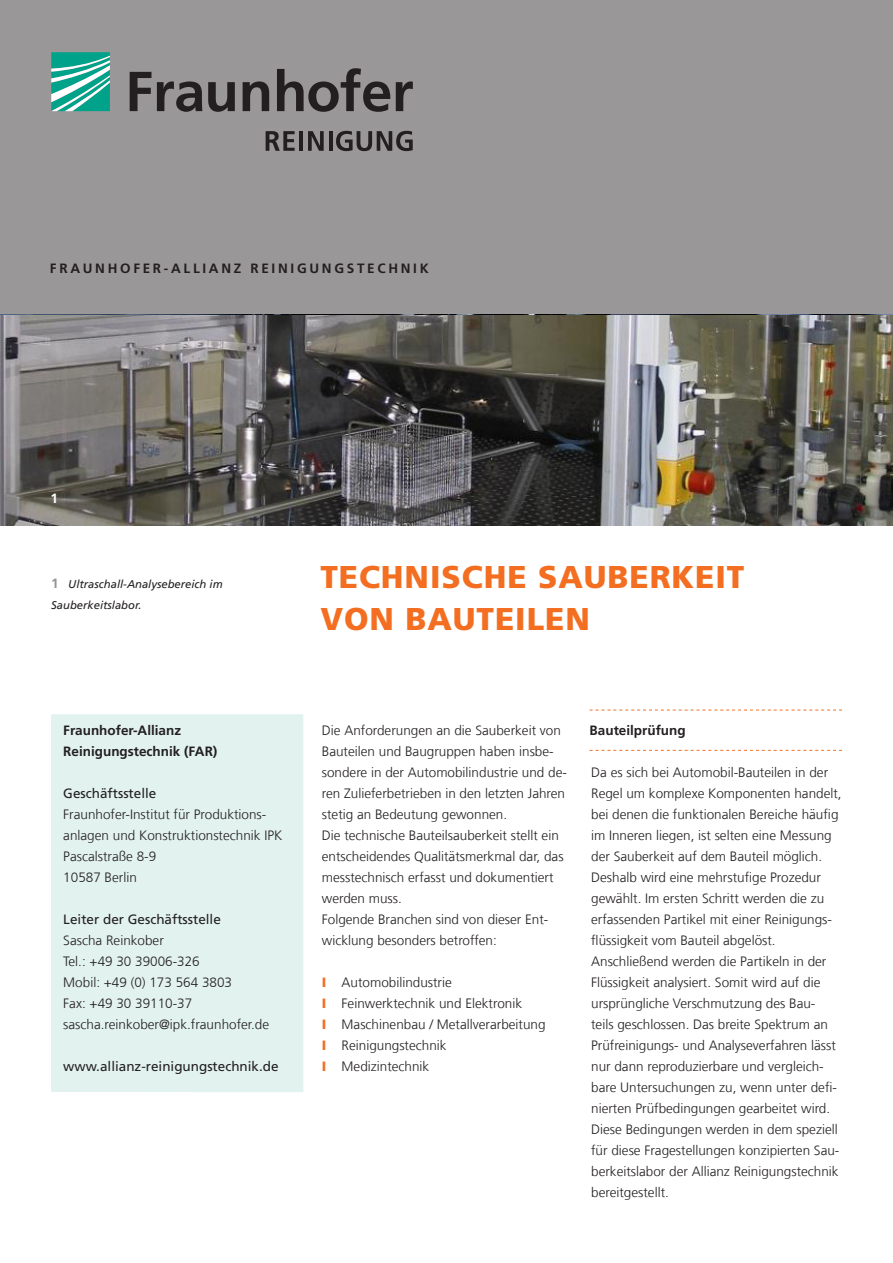
<style>
.page{position:relative;width:893px;height:1263px;background:#fff}
.page>*{position:absolute;margin:0;border:0;box-sizing:border-box;transform-origin:0 0}
._00_Titel{font:900 31.5px "Frutiger LT Com";letter-spacing:.03em;color:#f36e21}
._07_Zwischenüberschr{font:300 13.5px/21px "Frutiger LT Com";color:#231f20}
._06_Fließtext{font:300 13.5px/21px "Frutiger LT Com";color:#231f20}
._06_Fließtext-2{font:13.5px "Frutiger LT Com";color:#231f20}
._07_Zwischenüberschr-2{font:700 13.5px "Frutiger LT Com";color:#231f20}
._10_Institutsname{font:700 13.5px "Frutiger LT Com";letter-spacing:.2em;color:#231f20}
._11_Zwischenüberschr{font:700 13.5px "Frutiger LT Com";color:#231f20}
.t1{font:700 13.5px "Frutiger LT Com";color:#fff}
._05_Marginalie_Bildu{font:italic 11.25px/21px "Frutiger LT Com";color:#231f20}
.s1{font-weight:700;font-style:normal;font-size:13.5px;color:#939598}
.s2{font-weight:900;color:#f36e21}
</style>
<div class="page">
<div style="left:0;top:0;width:893px;height:315px;background:#999798"></div>
<img style="left:0;top:315px;width:893px;height:210px">
<svg style="left:590px;top:710px;width:252px;height:1px"></svg>
<svg style="left:590px;top:750px;width:252px;height:1px"></svg>
<div style="left:51px;top:714px;width:252px;height:378px;background:#e2f2ef"></div>
<svg style="left:51px;top:52px;width:59px;height:59px;background:#4abba9"></svg>
<svg style="left:130px;top:68px;width:283px;height:44px"></svg>
<svg style="left:266px;top:131px;width:29px;height:20px"></svg>
<hr style="left:299px;top:131px;width:4px;height:20px;background:#231f20">
<svg style="left:308px;top:131px;width:16px;height:20px"></svg>
<hr style="left:329px;top:131px;width:3px;height:20px;background:#231f20">
<svg style="left:336px;top:131px;width:77px;height:20px"></svg>
<p class="_10_Institutsname" style="left:50px;top:260px;width:380px">FRAUNHOFER-ALLIANZ REINIGUNGSTECHNIK</p>
<p class="t1" style="left:50px;top:490px;width:9px">1</p>
<p class="_05_Marginalie_Bildu" style="left:51px;top:574px;width:173px"><span class="s1">1</span> Ultraschall-Analysebereich im<br>Sauberkeitslabor.</p>
<p class="_07_Zwischenüberschr-2" style="left:63px;top:722px;width:119px">Fraunhofer-Allianz</p>
<p class="_07_Zwischenüberschr-2" style="left:63px;top:743px;width:156px">Reinigungstechnik (FAR)</p>
<p class="_06_Fließtext-2" style="left:63px;top:785px;width:95px">Geschäftsstelle</p>
<p class="_06_Fließtext" style="left:63px;top:804px;width:221px">Fraunhofer-Institut für Produktions&shy;anlagen und Konstruktionstechnik IPK</p>
<p class="_06_Fließtext" style="left:63px;top:846px;width:95px">Pascalstraße 8-9</p>
<p class="_06_Fließtext" style="left:63px;top:867px;width:75px">10587 Berlin</p>
<p class="_06_Fließtext-2" style="left:63px;top:911px;width:159px">Leiter der Geschäftsstelle</p>
<p class="_06_Fließtext" style="left:63px;top:930px;width:102px">Sascha Reinkober</p>
<p class="_06_Fließtext" style="left:63px;top:951px;width:138px">Tel.: +49 30 39006-326</p>
<p class="_06_Fließtext" style="left:63px;top:972px;width:170px">Mobil: +49 (0) 173 564 3803</p>
<p class="_06_Fließtext" style="left:63px;top:993px;width:130px">Fax: +49 30 39110-37</p>
<p class="_06_Fließtext" style="left:63px;top:1014px;width:207px">sascha.reinkober@ipk.fraunhofer.de</p>
<p class="_06_Fließtext-2" style="left:63px;top:1058px;width:217px">www.allianz-reinigungstechnik.de</p>
<p class="_00_Titel" style="left:320px;top:558px;width:426px">TECHNISCHE SAUBERKEIT</p>
<p class="_00_Titel" style="left:320px;top:600px;width:271px">VON BAUTEILEN</p>
<p class="_07_Zwischenüberschr" style="left:322px;top:720px;width:247px">Die Anforderungen an die Sauberkeit von Bauteilen und Baugruppen haben insbe&shy;sondere in der Automobilindustrie und de&shy;ren Zulieferbetrieben in den letzten Jahren stetig an Bedeutung gewonnen.</p>
<p class="_07_Zwischenüberschr" style="left:322px;top:825px;width:243px">Die technische Bauteilsauberkeit stellt ein entscheidendes Qualitätsmerkmal dar, das messtechnisch erfasst und dokumentiert werden muss.</p>
<p class="_07_Zwischenüberschr" style="left:322px;top:909px;width:228px">Folgende Branchen sind von dieser Ent&shy;wicklung besonders betroffen:</p>
<p class="_07_Zwischenüberschr" style="left:322px;top:972px;width:132px"><span class="s2">I</span> Automobilindustrie</p>
<p class="_07_Zwischenüberschr" style="left:322px;top:993px;width:202px"><span class="s2">I</span> Feinwerktechnik und Elektronik</p>
<p class="_07_Zwischenüberschr" style="left:322px;top:1014px;width:225px"><span class="s2">I</span> Maschinenbau / Metallverarbeitung</p>
<p class="_07_Zwischenüberschr" style="left:322px;top:1035px;width:126px"><span class="s2">I</span> Reinigungstechnik</p>
<p class="_07_Zwischenüberschr" style="left:322px;top:1056px;width:109px"><span class="s2">I</span> Medizintechnik</p>
<p class="_11_Zwischenüberschr" style="left:590px;top:722px;width:98px">Bauteilprüfung</p>
<p class="_07_Zwischenüberschr" style="left:591px;top:762px;width:252px">Da es sich bei Automobil-Bauteilen in der Regel um komplexe Komponenten handelt, bei denen die funktionalen Bereiche häufig im Inneren liegen, ist selten eine Messung der Sauberkeit auf dem Bauteil möglich.<br>Deshalb wird eine mehrstufige Prozedur gewählt. Im ersten Schritt werden die zu erfassenden Partikel mit einer Reinigungs&shy;flüssigkeit vom Bauteil abgelöst.</p>
<p class="_07_Zwischenüberschr" style="left:591px;top:951px;width:250px">Anschließend werden die Partikeln in der Flüssigkeit analysiert. Somit wird auf die ursprüngliche Verschmutzung des Bau&shy;teils geschlossen. Das breite Spektrum an Prüfreinigungs- und Analyseverfahren lässt nur dann reproduzierbare und vergleich&shy;bare Untersuchungen zu, wenn unter defi&shy;nierten Prüfbedingungen gearbeitet wird.<br>Diese Bedingungen werden in dem speziell für diese Fragestellungen konzipierten Sau&shy;berkeitslabor der Allianz Reinigungstechnik bereitgestellt.</p>
</div>
